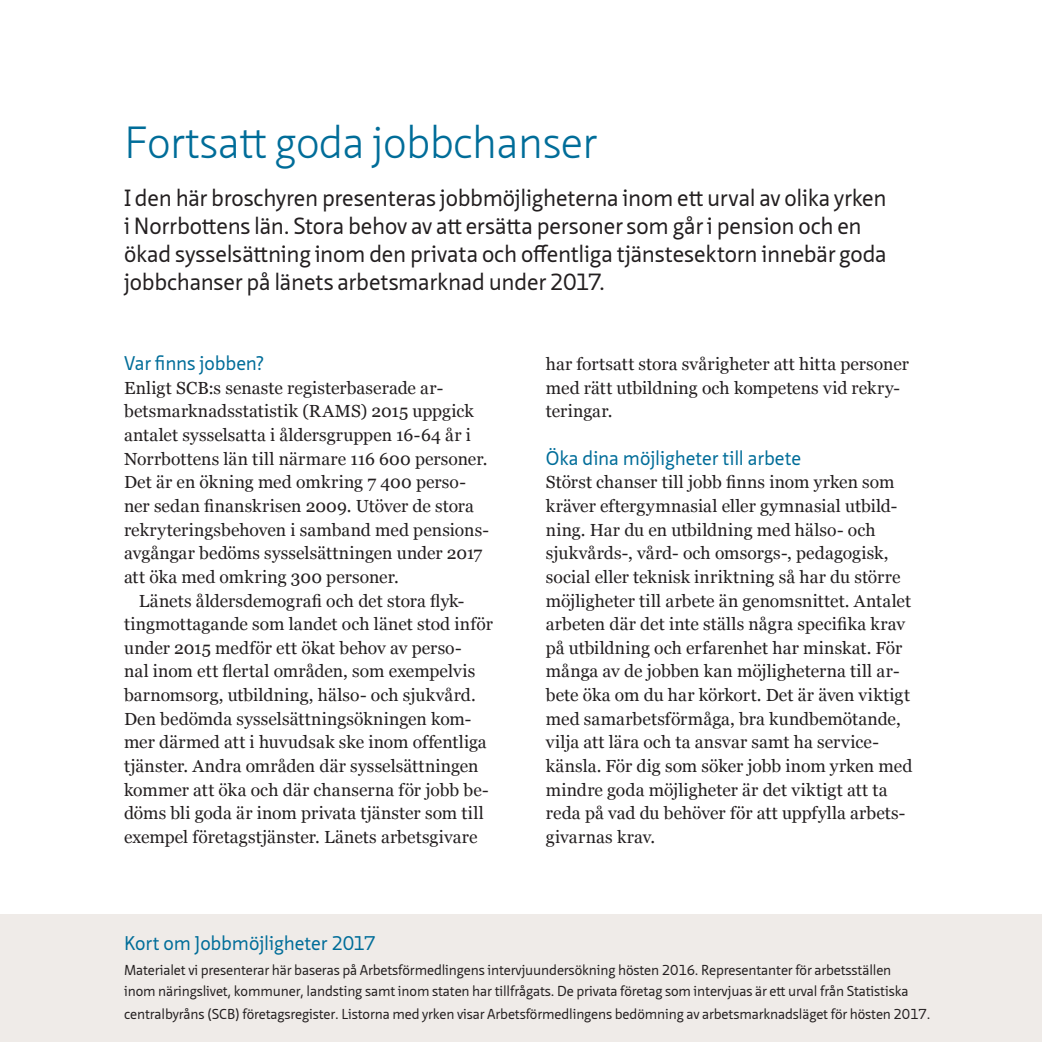
<style>
.page{position:relative;width:1042px;height:1042px;background:#fff}
.page>*{position:absolute;margin:0;border:0;box-sizing:border-box;transform-origin:0 0}
.Rubrik_1{font:300 43.75px "Neue Sans Pro";letter-spacing:-.02em;color:#006d99}
.Ingess{font:22.75px/28px "Neue Sans Pro";letter-spacing:-.01em;color:#231f20}
.Rubrik_2{font:19.25px "Neue Sans Pro";letter-spacing:-.005em;color:#006d99}
.Brödtext{font:17.5px/23.6px "Georgia";letter-spacing:.005em;color:#231f20}
.t1{font:14px/21px "Neue Sans Pro";letter-spacing:-.01em;color:#231f20}
</style>
<div class="page">
<div style="left:0;top:915px;width:1042px;height:127px;background:#efebe8"></div>
<p class="Rubrik_1" style="left:124px;top:114px;width:474px">Fortsatt goda jobbchanser</p>
<p class="Ingess" style="left:124px;top:183px;width:764px">I den här broschyren presenteras jobbmöjligheterna inom ett urval av olika yrken i Norrbottens län. Stora behov av att ersätta personer som går i pension och en ökad sysselsättning inom den privata och offentliga tjänstesektorn innebär goda jobbchanser på länets arbetsmarknad under 2017.</p>
<p class="Rubrik_2" style="left:124px;top:351px;width:142px">Var finns jobben?</p>
<p class="Brödtext" style="left:124px;top:376px;width:366px">Enligt SCB:s senaste registerbaserade ar&shy;betsmarknadsstatistik (RAMS) 2015 uppgick antalet sysselsatta i åldersgruppen 16-64 år i Norrbottens län till närmare 116 600 personer.<br>Det är en ökning med omkring 7 400 perso&shy;ner sedan finanskrisen 2009. Utöver de stora rekryteringsbehoven i samband med pensions&shy;avgångar bedöms sysselsättningen under 2017 att öka med omkring 300 personer.</p>
<p class="Brödtext" style="left:124px;top:589px;width:370px;text-indent:15px">Länets åldersdemografi och det stora flyk&shy;tingmottagande som landet och länet stod inför under 2015 medför ett ökat behov av perso-<br>nal inom ett flertal områden, som exempelvis barnomsorg, utbildning, hälso- och sjukvård.<br>Den bedömda sysselsättningsökningen kom&shy;mer därmed att i huvudsak ske inom offentliga tjänster. Andra områden där sysselsättningen kommer att öka och där chanserna för jobb be&shy;döms bli goda är inom privata tjänster som till exempel företagstjänster. Länets arbetsgivare</p>
<p class="Rubrik_2" style="left:124px;top:930px;width:253px">Kort om Jobbmöjligheter 2017</p>
<p class="Brödtext" style="left:546px;top:353px;width:365px">har fortsatt stora svårigheter att hitta personer med rätt utbildning och kompetens vid rekry&shy;teringar.</p>
<p class="Rubrik_2" style="left:546px;top:445px;width:257px">Öka dina möjligheter till arbete</p>
<p class="Brödtext" style="left:546px;top:471px;width:368px">Störst chanser till jobb finns inom yrken som kräver eftergymnasial eller gymnasial utbild&shy;ning. Har du en utbildning med hälso- och sjukvårds-, vård- och omsorgs-, pedagogisk, social eller teknisk inriktning så har du större möjligheter till arbete än genomsnittet. Antalet arbeten där det inte ställs några specifika krav på utbildning och erfarenhet har minskat. För många av de jobben kan möjligheterna till ar&shy;bete öka om du har körkort. Det är även viktigt med samarbetsförmåga, bra kundbemötande, vilja att lära och ta ansvar samt ha service&shy;känsla. För dig som söker jobb inom yrken med mindre goda möjligheter är det viktigt att ta reda på vad du behöver för att uppfylla arbets&shy;givarnas krav.</p>
<p class="t1" style="left:124px;top:960px;width:786px">Materialet vi presenterar här baseras på Arbetsförmedlingens intervjuundersökning hösten 2016. Representanter för arbetsställen inom näringslivet, kommuner, landsting samt inom staten har tillfrågats. De privata företag som intervjuas är ett urval från Statistiska</p>
<p class="t1" style="left:124px;top:1003px;width:808px">centralbyråns (SCB) företagsregister. Listorna med yrken visar Arbetsförmedlingens bedömning av arbetsmarknadsläget för hösten 2017.</p>
</div>
